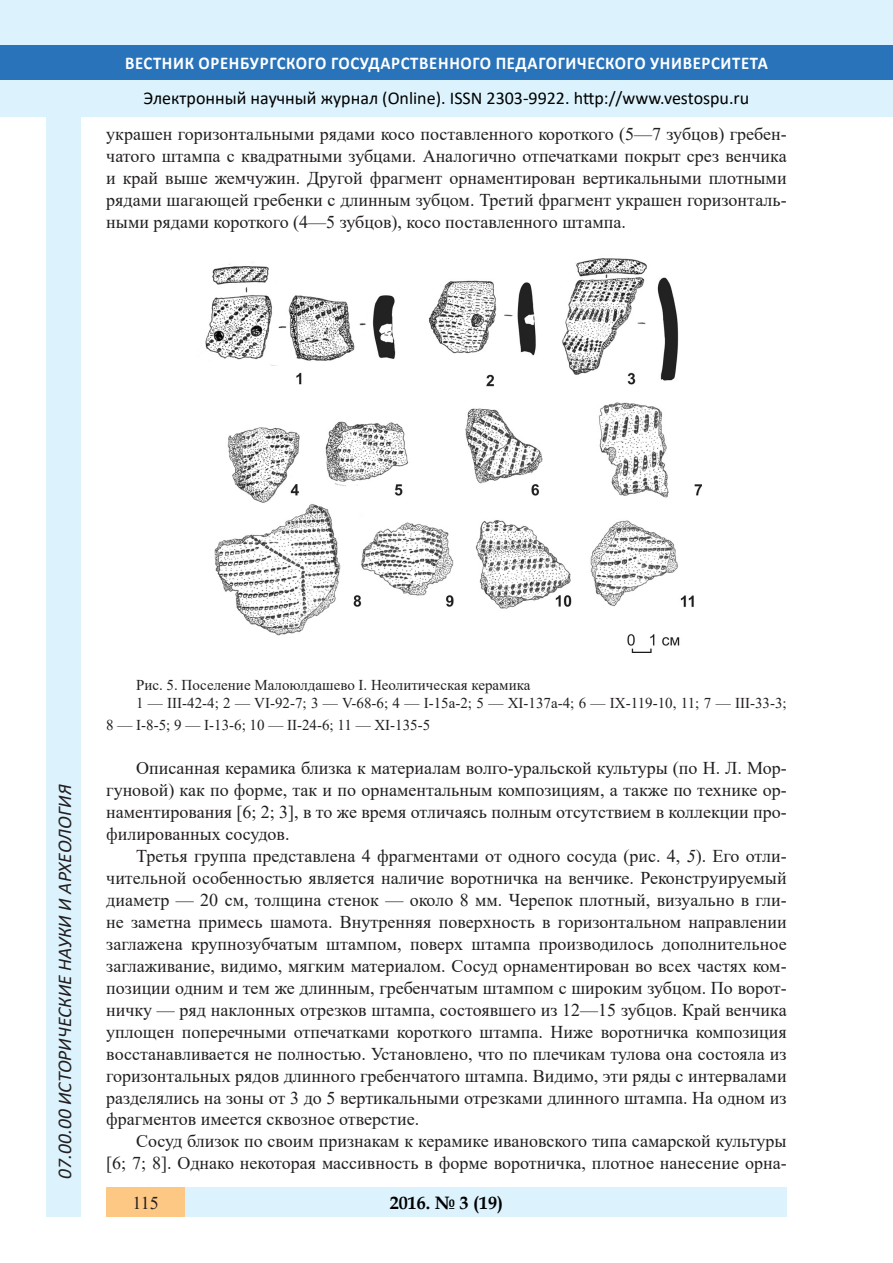
<style>
.page{position:relative;width:893px;height:1263px;background:#fff}
.page>*{position:absolute;margin:0;border:0;box-sizing:border-box;transform-origin:0 0}
.t1{font:italic 19.5px "Calibri";color:#231f20}
.Стиль2{font:18px/21.9px "Times New Roman";color:#231f20;text-align:justify}
.t2{font:18px "Calibri";color:#000}
.t3{font:700 18px "Calibri";letter-spacing:.04em;color:#fff;scale:.93 1}
.t4{font:700 18px "Book Antiqua";color:#000}
.Стиль2-2{font:15px/21.9px "Times New Roman";color:#231f20}
.s1{font-style:italic}
</style>
<div class="page">
<div style="left:0;top:0;width:893px;height:116px;background:#dcf2fc"></div>
<div style="left:0;top:45px;width:893px;height:34px;background:#2873ba"></div>
<div style="left:47px;top:116px;width:34px;height:1101px;background:#dcf2fc"></div>
<div style="left:106px;top:1188px;width:681px;height:29px;background:#dcf2fc"></div>
<div style="left:106px;top:1188px;width:79px;height:29px;background:#fdc784"></div>
<img style="left:205px;top:258px;width:497px;height:395px">
<p class="t3" style="left:125px;top:50px;width:693px">ВЕСТНИК ОРЕНБУРГСКОГО ГОСУДАРСТВЕННОГО ПЕДАГОГИЧЕСКОГО УНИВЕРСИТЕТА</p>
<p class="t2" style="left:144px;top:85px;width:607px">Электронный научный журнал (Online). ISSN 2303-9922. http://www.vestospu.ru</p>
<p class="t2" style="left:583px;top:85px;width:13px">t</p>
<p class="Стиль2" style="left:106px;top:122px;width:682px">украшен горизонтальными рядами косо поставленного короткого (5—7 зубцов) гребен&shy;чатого штампа с квадратными зубцами. Аналогично отпечатками покрыт срез венчика и край выше жемчужин. Другой фрагмент орнаментирован вертикальными плотными рядами шагающей гребенки с длинным зубцом. Третий фрагмент украшен горизонталь&shy;ными рядами короткого (4—5 зубцов), косо поставленного штампа.</p>
<p class="t1" style="left:51px;top:1179px;width:395px;rotate:-90deg">07.00.00 ИСТОРИЧЕСКИЕ НАУКИ И АРХЕОЛОГИЯ</p>
<p class="t1" style="left:51px;top:1105px;width:206px;rotate:-90deg">БИОЛОГИЧЕСКИЕ НАУКИ</p>
<p class="t1" style="left:51px;top:1169px;width:11px;rotate:-90deg">3</p>
<p class="Стиль2-2" style="left:136px;top:673px;width:396px">Рис. 5. Поселение Малоюлдашево I. Неолитическая керамика</p>
<p class="Стиль2-2" style="left:106px;top:691px;width:682px;text-indent:30px">1 — III-42-4; 2 — VI-92-7; 3 — V-68-6; 4 — I-15a-2; 5 — XI-137a-4; 6 — IX-119-10, 11; 7 — III-33-3;<br>8 — I-8-5; 9 — I-13-6; 10 — II-24-6; 11 — XI-135-5</p>
<p class="Стиль2" style="left:106px;top:756px;width:682px;text-indent:30px">Описанная керамика близка к материалам волго-уральской культуры (по Н. Л. Мор&shy;гуновой) как по форме, так и по орнаментальным композициям, а также по технике ор&shy;наментирования [6; 2; 3], в то же время отличаясь полным отсутствием в коллекции про&shy;филированных сосудов.</p>
<p class="Стиль2" style="left:106px;top:844px;width:682px;text-indent:30px">Третья группа представлена 4 фрагментами от одного сосуда (рис. 4, <span class="s1">5</span>). Его отли&shy;чительной особенностью является наличие воротничка на венчике. Реконструируемый диаметр — 20 см, толщина стенок — около 8 мм. Черепок плотный, визуально в гли&shy;не заметна примесь шамота. Внутренняя поверхность в горизонтальном направлении заглажена крупнозубчатым штампом, поверх штампа производилось дополнительное заглаживание, видимо, мягким материалом. Сосуд орнаментирован во всех частях ком&shy;позиции одним и тем же длинным, гребенчатым штампом с широким зубцом. По ворот&shy;ничку — ряд наклонных отрезков штампа, состоявшего из 12—15 зубцов. Край венчика уплощен поперечными отпечатками короткого штампа. Ниже воротничка композиция восстанавливается не полностью. Установлено, что по плечикам тулова она состояла из горизонтальных рядов длинного гребенчатого штампа. Видимо, эти ряды с интервалами разделялись на зоны от 3 до 5 вертикальными отрезками длинного штампа. На одном из фрагментов имеется сквозное отверстие.</p>
<p class="Стиль2" style="left:106px;top:1130px;width:682px;text-align:right">Сосуд близок по своим признакам к керамике ивановского типа самарской культуры<br>[6; 7; 8]. Однако некоторая массивность в форме воротничка, плотное нанесение орна-</p>
<p class="Стиль2" style="left:133px;top:1191px;width:28px">115</p>
<p class="t4" style="left:390px;top:1190px;width:115px">2016. № 3 (19)</p>
</div>
